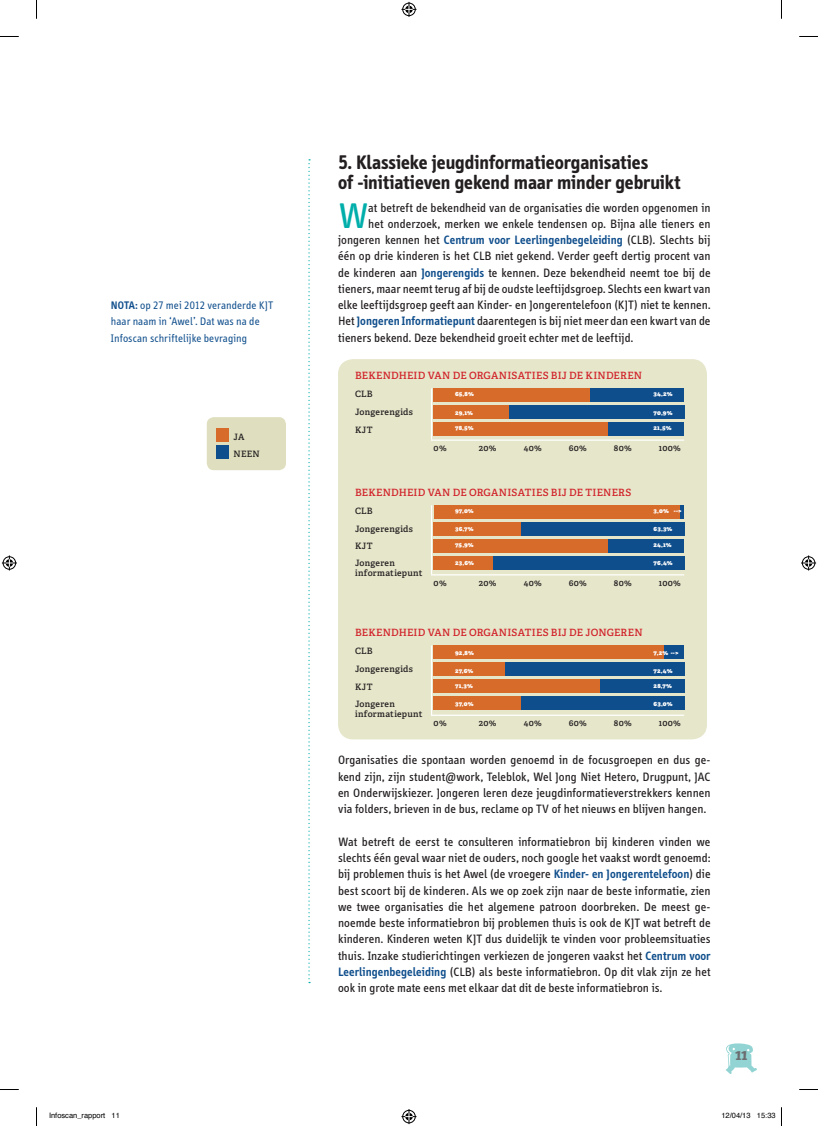
<style>
.page{position:relative;width:818px;height:1126px;background:#fff}
.page>*{position:absolute;margin:0;border:0;box-sizing:border-box;transform-origin:0 0}
.t1{font:36.62px "Info";color:#00aeaa}
.t2{font:700 20px/20px "Info";letter-spacing:.005em;color:#231f20}
.t3{font:12.5px/16.2px "Info";letter-spacing:.01em;color:#231f20;text-align:justify}
.t4{font:11.25px/16.2px "Info";letter-spacing:.01em;color:#0f4e8c}
.t5{font:11.25px "Cakewalk";color:#6c6d70}
.t6{font:600 10px "Adelle";letter-spacing:.02em;color:#d1232a}
.t7{font:600 8.75px/10px "Adelle";letter-spacing:.035em;color:#231f20}
.t8{font:7.5px "Helvetica";color:#000}
.t9{font:800 6.25px "Adelle";letter-spacing:.02em;color:#fff}
.s1{font-weight:600}
.s2{font-weight:600;color:#0f4e8c}
</style>
<div class="page">
<svg style="left:725px;top:1043px;width:32px;height:31px"></svg>
<svg style="left:308px;top:159px;width:2px;height:824px"></svg>
<div style="left:338px;top:359px;width:368px;height:380px;background:#e6e6cb;border-radius:15px"></div>
<div style="left:433px;top:388px;width:157px;height:13px;background:#d76b29"></div>
<div style="left:433px;top:505px;width:247px;height:13px;background:#d76b29"></div>
<div style="left:433px;top:645px;width:232px;height:13px;background:#d76b29"></div>
<div style="left:433px;top:405px;width:76px;height:13px;background:#d76b29"></div>
<div style="left:433px;top:522px;width:88px;height:13px;background:#d76b29"></div>
<div style="left:433px;top:662px;width:72px;height:13px;background:#d76b29"></div>
<div style="left:433px;top:422px;width:175px;height:13px;background:#d76b29"></div>
<div style="left:433px;top:539px;width:175px;height:13px;background:#d76b29"></div>
<div style="left:433px;top:679px;width:166px;height:13px;background:#d76b29"></div>
<div style="left:433px;top:556px;width:59px;height:13px;background:#d76b29"></div>
<div style="left:433px;top:696px;width:88px;height:13px;background:#d76b29"></div>
<div style="left:590px;top:388px;width:93px;height:13px;background:#0f4e8c"></div>
<svg style="left:680px;top:505px;width:3px;height:13px"></svg>
<div style="left:664px;top:645px;width:19px;height:13px;background:#0f4e8c"></div>
<div style="left:509px;top:405px;width:174px;height:13px;background:#0f4e8c"></div>
<div style="left:521px;top:522px;width:162px;height:13px;background:#0f4e8c"></div>
<div style="left:505px;top:662px;width:178px;height:13px;background:#0f4e8c"></div>
<div style="left:608px;top:422px;width:75px;height:13px;background:#0f4e8c"></div>
<div style="left:608px;top:539px;width:75px;height:13px;background:#0f4e8c"></div>
<div style="left:599px;top:679px;width:84px;height:13px;background:#0f4e8c"></div>
<div style="left:492px;top:556px;width:191px;height:13px;background:#0f4e8c"></div>
<div style="left:521px;top:696px;width:162px;height:13px;background:#0f4e8c"></div>
<hr style="left:430px;top:714px;width:253px;height:1px;background:#fff">
<hr style="left:430px;top:574px;width:253px;height:1px;background:#fff">
<hr style="left:430px;top:439px;width:253px;height:2px;background:#fff">
<hr style="left:430px;top:388px;width:2px;height:51px;background:#fff">
<hr style="left:430px;top:505px;width:2px;height:69px;background:#fff">
<hr style="left:430px;top:645px;width:2px;height:70px;background:#fff">
<div style="left:207px;top:417px;width:79px;height:53px;background:#dfdfbf;border-radius:7px"></div>
<div style="left:216px;top:428px;width:13px;height:13px;background:#d76b29"></div>
<div style="left:216px;top:445px;width:13px;height:13px;background:#0f4e8c"></div>
<svg style="left:0;top:36px;width:19px;height:1px"></svg>
<svg style="left:799px;top:36px;width:18px;height:1px"></svg>
<svg style="left:0;top:1089px;width:19px;height:1px"></svg>
<svg style="left:799px;top:1089px;width:18px;height:1px"></svg>
<svg style="left:36px;top:0;width:1px;height:19px"></svg>
<svg style="left:36px;top:1107px;width:1px;height:18px"></svg>
<svg style="left:401px;top:2px;width:15px;height:15px"></svg>
<svg style="left:401px;top:1109px;width:15px;height:14px"></svg>
<svg style="left:2px;top:555px;width:15px;height:15px"></svg>
<svg style="left:801px;top:555px;width:14px;height:15px"></svg>
<p class="t4" style="left:111px;top:297px;width:164px"><span class="s1">Nota:</span> op 27 mei 2012 veranderde KJT haar naam in ‘Awel’. Dat was na de<br>Infoscan schriftelijke bevraging</p>
<p class="t7" style="left:233px;top:428px;width:8px;line-height:16.8px">JA<br>NEEN</p>
<h2 class="t2" style="left:338px;top:152px;width:344px">5. Klassieke jeugdinformatieorganisaties<br>of -initiatieven gekend maar minder gebruikt</h2>
<h1 class="t1" style="left:338px;top:195px;width:31px">W</h1>
<p class="t3" style="left:368px;top:199px;width:343px">at betreft de bekendheid van de organisaties die worden opgenomen in</p>
<p class="t3" style="left:368px;top:216px;width:343px">het onderzoek, merken we enkele tendensen op. Bijna alle tieners en</p>
<p class="t3" style="left:338px;top:232px;width:374px">jongeren kennen het <span class="s2">Centrum voor Leerlingenbegeleiding</span> (CLB). Slechts bij</p>
<p class="t3" style="left:338px;top:248px;width:374px">één op drie kinderen is het CLB niet gekend. Verder geeft dertig procent van</p>
<p class="t3" style="left:338px;top:264px;width:374px">de kinderen aan <span class="s2">Jongerengids</span> te kennen. Deze bekendheid neemt toe bij de</p>
<p class="t3" style="left:338px;top:281px;width:374px">tieners, maar neemt terug af bij de oudste leeftijdsgroep. Slechts een kwart van</p>
<p class="t3" style="left:338px;top:297px;width:374px">elke leeftijdsgroep geeft aan Kinder- en Jongerentelefoon (KJT) niet te kennen.</p>
<p class="t3" style="left:338px;top:313px;width:373px">Het <span class="s2">Jongeren Informatiepunt</span> daarentegen is bij niet meer dan een kwart van de</p>
<p class="t3" style="left:338px;top:329px;width:296px">tieners bekend. Deze bekendheid groeit echter met de leeftijd.</p>
<p class="t6" style="left:355px;top:369px;width:288px">BEKENDHEID VAN DE ORGANISATIES BIJ DE KINDEREN</p>
<p class="t7" style="left:355px;top:389px;width:19px">CLB</p>
<p class="t9" style="left:455px;top:390px;width:20px">65,8%</p>
<p class="t9" style="left:653px;top:390px;width:20px">34,2%</p>
<p class="t7" style="left:355px;top:407px;width:59px">JONGERENGIDS</p>
<p class="t9" style="left:455px;top:408px;width:19px">29,1%</p>
<p class="t9" style="left:653px;top:408px;width:20px">70,9%</p>
<p class="t7" style="left:355px;top:424px;width:7px">KJT</p>
<p class="t9" style="left:455px;top:423px;width:20px">78,5%</p>
<p class="t9" style="left:653px;top:423px;width:19px">21,5%</p>
<p class="t7" style="left:433px;top:443px;width:15px">0%</p>
<p class="t7" style="left:478px;top:443px;width:19px">20%</p>
<p class="t7" style="left:523px;top:443px;width:19px">40%</p>
<p class="t7" style="left:568px;top:443px;width:20px">60%</p>
<p class="t7" style="left:613px;top:443px;width:19px">80%</p>
<p class="t7" style="left:658px;top:443px;width:24px">100%</p>
<p class="t6" style="left:355px;top:486px;width:278px">BEKENDHEID VAN DE ORGANISATIES BIJ DE TIENERS</p>
<p class="t7" style="left:355px;top:506px;width:19px">CLB</p>
<p class="t9" style="left:455px;top:506px;width:20px">97,0%</p>
<p class="t9" style="left:653px;top:506px;width:30px">3,0% --&gt;</p>
<p class="t7" style="left:355px;top:523px;width:59px">JONGERENGIDS</p>
<p class="t9" style="left:455px;top:525px;width:20px">36,7%</p>
<p class="t9" style="left:653px;top:525px;width:20px">63,3%</p>
<p class="t7" style="left:355px;top:541px;width:7px">KJT</p>
<p class="t9" style="left:455px;top:540px;width:20px">75,9%</p>
<p class="t9" style="left:653px;top:540px;width:20px">24,1%</p>
<p class="t7" style="left:355px;top:558px;width:69px">JONGEREN<br>INFORMATIEPUNT</p>
<p class="t9" style="left:455px;top:558px;width:20px">23,6%</p>
<p class="t9" style="left:653px;top:558px;width:20px">76,4%</p>
<p class="t7" style="left:433px;top:577px;width:15px">0%</p>
<p class="t7" style="left:478px;top:577px;width:19px">20%</p>
<p class="t7" style="left:523px;top:577px;width:19px">40%</p>
<p class="t7" style="left:568px;top:577px;width:20px">60%</p>
<p class="t7" style="left:613px;top:577px;width:19px">80%</p>
<p class="t7" style="left:658px;top:577px;width:24px">100%</p>
<p class="t6" style="left:355px;top:626px;width:289px">BEKENDHEID VAN DE ORGANISATIES BIJ DE JONGEREN</p>
<p class="t7" style="left:355px;top:646px;width:19px">CLB</p>
<p class="t9" style="left:455px;top:648px;width:20px">92,8%</p>
<p class="t9" style="left:653px;top:648px;width:27px">7,2% --&gt;</p>
<p class="t7" style="left:355px;top:664px;width:59px">JONGERENGIDS</p>
<p class="t9" style="left:455px;top:666px;width:20px">27,6%</p>
<p class="t9" style="left:653px;top:666px;width:20px">72,4%</p>
<p class="t7" style="left:355px;top:681px;width:7px">KJT</p>
<p class="t9" style="left:455px;top:682px;width:19px">71,3%</p>
<p class="t9" style="left:653px;top:682px;width:20px">28,7%</p>
<p class="t7" style="left:355px;top:698px;width:69px">JONGEREN<br>INFORMATIEPUNT</p>
<p class="t9" style="left:455px;top:699px;width:20px">37,0%</p>
<p class="t9" style="left:653px;top:699px;width:21px">63,0%</p>
<p class="t7" style="left:433px;top:718px;width:15px">0%</p>
<p class="t7" style="left:478px;top:718px;width:19px">20%</p>
<p class="t7" style="left:523px;top:718px;width:19px">40%</p>
<p class="t7" style="left:568px;top:718px;width:20px">60%</p>
<p class="t7" style="left:613px;top:718px;width:19px">80%</p>
<p class="t7" style="left:658px;top:718px;width:24px">100%</p>
<p class="t3" style="left:338px;top:752px;width:374px">Organisaties die spontaan worden genoemd in de focusgroepen en dus ge&shy;kend zijn, zijn student@work, Teleblok, Wel Jong Niet Hetero, Drugpunt, JAC en Onderwijskiezer. Jongeren leren deze jeugdinformatieverstrekkers kennen via folders, brieven in de bus, reclame op TV of het nieuws en blijven hangen.</p>
<p class="t3" style="left:338px;top:833px;width:374px">Wat betreft de eerst te consulteren informatiebron bij kinderen vinden we slechts één geval waar niet de ouders, noch google het vaakst wordt genoemd: bij problemen thuis is het Awel (de vroegere <span class="s2">Kinder- en Jongerentelefoon</span>) die best scoort bij de kinderen. Als we op zoek zijn naar de beste informatie, zien we twee organisaties die het algemene patroon doorbreken. De meest ge&shy;noemde beste informatiebron bij problemen thuis is ook de KJT wat betreft de kinderen. Kinderen weten KJT dus duidelijk te vinden voor probleemsituaties thuis. Inzake studierichtingen verkiezen de jongeren vaakst het <span class="s2">Centrum voor Leerlingenbegeleiding</span> (CLB) als beste informatiebron. Op dit vlak zijn ze het ook in grote mate eens met elkaar dat dit de beste informatiebron is.</p>
<p class="t5" style="left:734px;top:1049px;width:14px">11</p>
<p class="t8" style="left:49px;top:1109px;width:72px">Infoscan_rapport 11</p>
<p class="t8" style="left:721px;top:1109px;width:56px">12/04/13 15:33</p>
</div>
